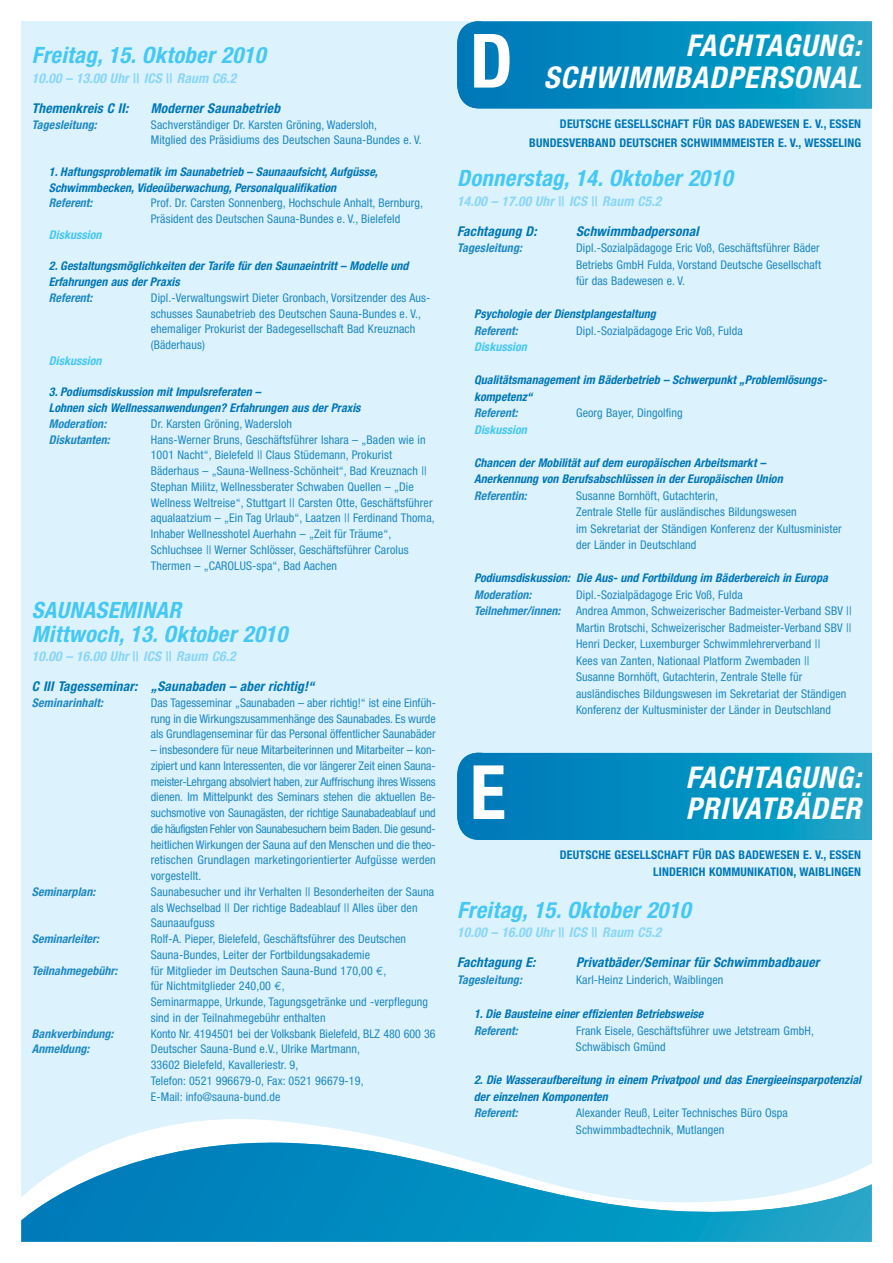
<style>
.page{position:relative;width:893px;height:1263px;background:#fff}
.page>*{position:absolute;margin:0;border:0;box-sizing:border-box;transform-origin:0 0}
.t1{font:700 condensed 75px "Helvetica Neue";color:#fff}
.t2{font:italic 700 condensed 30px/31.5px "Helvetica Neue";letter-spacing:.03em;color:#fff;text-align:right}
.t3{font:italic 700 condensed 22.5px/24px "Helvetica Neue";letter-spacing:.015em;color:#44c8f5}
.t4{font:italic 700 condensed 13.5px "Helvetica Neue";letter-spacing:.01em;color:#0077b8}
.t5{font:italic 700 condensed 13.5px "Helvetica Neue";color:#88d6f8}
.t6{font:condensed 12px/15.8px "Helvetica Neue";letter-spacing:.01em;color:#1e89c3}
.t7{font:italic 700 condensed 12px/16.5px "Helvetica Neue";letter-spacing:.005em;color:#0077b8}
.t8{font:italic 700 condensed 12px "Helvetica Neue";color:#1e89c3}
.t9{font:700 condensed 12px/19.5px "Helvetica Neue";letter-spacing:.015em;color:#0077b8;text-align:right}
.t10{font:italic 700 condensed 12px "Helvetica Neue";letter-spacing:.005em;color:#44c8f5}
.s1{font-style:normal;font-stretch:normal}
.s2{font-family:"Euro Mono";font-stretch:normal}
.s3{font-weight:700;font-style:italic}
</style>
<div class="page">
<div style="left:21px;top:21px;width:851px;height:1221px;background:#dcf2fd"></div>
<svg style="left:457px;top:21px;width:415px;height:87px;background:#078ec0"></svg>
<svg style="left:457px;top:752px;width:415px;height:88px;background:#088fc1"></svg>
<svg style="left:119px;top:1119px;width:274px;height:21px;fill:#fff"></svg>
<svg style="left:21px;top:1140px;width:851px;height:102px"></svg>
<h3 class="t3" style="left:32px;top:45px;width:239px">Freitag, 15. Oktober 2010</h3>
<p class="t5" style="left:32px;top:73px;width:208px">10.00 – 13.00 Uhr <span class="s1">| |</span> ICS <span class="s1">| |</span> Raum C6.2</p>
<p class="t4" style="left:32px;top:103px;width:101px">Themenkreis C II:</p>
<p class="t4" style="left:151px;top:103px;width:133px">Moderner Saunabetrieb</p>
<p class="t8" style="left:32px;top:120px;width:69px">Tagesleitung:</p>
<p class="t6" style="left:151px;top:117px;width:272px">Sachverständiger Dr. Karsten Gröning, Wadersloh,<br>Mitglied des Präsidiums des Deutschen Sauna-Bundes e. V.</p>
<p class="t7" style="left:49px;top:165px;width:333px;line-height:15.8px">1.Haftungsproblematik im Saunabetrieb – Saunaaufsicht,Aufgüsse,<br>Schwimmbecken,Videoüberwachung,Personalqualifikation</p>
<p class="t8" style="left:49px;top:199px;width:47px">Referent:</p>
<p class="t6" style="left:151px;top:196px;width:274px">Prof. Dr. Carsten Sonnenberg, Hochschule Anhalt, Bernburg,<br>Präsident des Deutschen Sauna-Bundes e. V., Bielefeld</p>
<p class="t10" style="left:49px;top:230px;width:56px">Diskussion</p>
<p class="t7" style="left:49px;top:259px;width:364px;line-height:15.8px">2.Gestaltungsmöglichkeiten der Tarife für den Saunaeintritt – Modelle und<br>Erfahrungen aus der Praxis</p>
<p class="t8" style="left:49px;top:293px;width:47px">Referent:</p>
<p class="t6" style="left:151px;top:291px;width:281px">Dipl.-Verwaltungswirt Dieter Gronbach, Vorsitzender des Aus - schusses Saunabetrieb des Deutschen Sauna-Bundes e. V., ehemaliger Prokurist der Badegesellschaft Bad Kreuznach (Bäderhaus)</p>
<p class="t10" style="left:49px;top:356px;width:56px">Diskussion</p>
<p class="t7" style="left:49px;top:385px;width:316px;line-height:15.8px">3.Podiumsdiskussion mit Impulsreferaten –<br>Lohnen sich Wellnessanwendungen? Erfahrungen aus der Praxis</p>
<p class="t8" style="left:49px;top:419px;width:61px">Moderation:</p>
<p class="t6" style="left:151px;top:417px;width:143px">Dr. Karsten Gröning, Wadersloh</p>
<p class="t8" style="left:49px;top:435px;width:64px">Diskutanten:</p>
<p class="t6" style="left:151px;top:432px;width:285px">Hans-Werner Bruns, Geschäftsführer Ishara – „Baden wie in 1001 Nacht“, Bielefeld || Claus Stüdemann, Prokurist Bäderhaus – „Sauna-Wellness-Schönheit“, Bad Kreuznach || Stephan Militz, Wellnessberater Schwaben Quellen – „Die Wellness Weltreise“, Stuttgart || Carsten Otte, Geschäfts führer aqualaatzium – „Ein Tag Urlaub“, Laatzen || Ferdinand Thoma, Inhaber Wellnesshotel Auerhahn – „Zeit für Träume“, Schluchsee || Werner Schlösser, Geschäftsführer Carolus Thermen – „CAROLUS-spa“, Bad Aachen</p>
<h3 class="t3" style="left:32px;top:600px;width:261px">SAUNASEMINAR<br>Mittwoch, 13. Oktober 2010</h3>
<p class="t5" style="left:32px;top:651px;width:208px">10.00 – 16.00 Uhr <span class="s1">| |</span> ICS <span class="s1">| |</span> Raum C6.2</p>
<p class="t4" style="left:32px;top:681px;width:287px">C III Tagesseminar: „Saunabaden – aber richtig!“</p>
<p class="t8" style="left:32px;top:698px;width:75px">Seminarinhalt:</p>
<p class="t6" style="left:151px;top:696px;width:287px;text-align:justify">Das Tagesseminar „Saunabaden – aber richtig!“ ist eine Ein füh - rung in die Wirkungszusammenhänge des Saunabades. Es wurde als Grundlagenseminar für das Personal öffentlicher Saunabäder</p>
<p class="t6" style="left:151px;top:743px;width:287px;text-align:justify">– insbesondere für neue Mitarbeiterinnen und Mitarbeiter – kon&shy;zipiert und kann Interessenten, die vor längerer Zeit einen Sauna - meister-Lehrgang absolviert haben, zur Auffrischung ihres Wissens dienen. Im Mittelpunkt des Seminars stehen die aktuellen Be - suchs mo tive von Saunagästen, der richtige Saunabadeablauf und die häufigsten Fehler von Saunabesuchern beim Baden. Die gesund - heitlichen Wirkungen der Sauna auf den Menschen und die theo&shy;retischen Grundlagen marketingorientierter Aufgüsse werden vorgestellt.</p>
<p class="t8" style="left:32px;top:887px;width:67px">Seminarplan:</p>
<p class="t6" style="left:151px;top:885px;width:285px">Saunabesucher und ihr Verhalten || Besonderheiten der Sauna als Wechselbad || Der richtige Badeablauf || Alles über den<br>Saunaaufguss</p>
<p class="t8" style="left:32px;top:935px;width:71px">Seminarleiter:</p>
<p class="t6" style="left:151px;top:932px;width:257px">Rolf-A. Pieper, Bielefeld, Geschäftsführer des Deutschen<br>Sauna-Bundes, Leiter der Fortbildungsakademie</p>
<p class="t8" style="left:32px;top:966px;width:89px">Teilnahmegebühr:</p>
<p class="t6" style="left:151px;top:963px;width:279px">für Mitglieder im Deutschen Sauna-Bund 170,00 <span class="s2">€</span>,<br>für Nichtmitglieder 240,00 <span class="s2">€</span>,<br>Seminarmappe, Urkunde, Tagungsgetränke und -verpflegung sind in der Teilnahmegebühr enthalten</p>
<p class="t8" style="left:32px;top:1029px;width:85px">Bankverbindung:</p>
<p class="t6" style="left:151px;top:1026px;width:286px">Konto Nr. 4194501 bei der Volksbank Bielefeld, BLZ 480 600 36</p>
<p class="t8" style="left:32px;top:1045px;width:61px">Anmeldung:</p>
<p class="t6" style="left:151px;top:1042px;width:214px">Deutscher Sauna-Bund e.V., Ulrike Martmann, 33602 Bielefeld, Kavalleriestr. 9,<br>Telefon: 0521 996679-0, Fax: 0521 96679-19, E-Mail: info@sauna-bund.de</p>
<h1 class="t1" style="left:470px;top:34px;width:45px">D</h1>
<h2 class="t2" style="left:544px;top:32px;width:324px">FACHTAGUNG:<br>SCHWIMMBADPERSONAL</h2>
<p class="t9" style="left:529px;top:115px;width:333px">DEUTSCHE GESELLSCHAFT FÜR DAS BADEWESEN E. V., ESSEN<br>BUNDESVERBAND DEUTSCHER SCHWIMMMEISTER E. V., WESSELING</p>
<h3 class="t3" style="left:457px;top:168px;width:281px">Donnerstag, 14. Oktober 2010</h3>
<p class="t5" style="left:457px;top:196px;width:208px">14.00 – 17.00 Uhr <span class="s1">| |</span> ICS <span class="s1">| |</span> Raum C5.2</p>
<p class="t4" style="left:457px;top:226px;width:84px">Fachtagung D:</p>
<p class="t4" style="left:576px;top:226px;width:127px">Schwimmbadpersonal</p>
<p class="t8" style="left:457px;top:244px;width:69px">Tagesleitung:</p>
<p class="t6" style="left:576px;top:241px;width:247px;line-height:16.5px;text-align:justify">Dipl.-Sozialpädagoge Eric Voß, Geschäftsführer Bäder Betriebs GmbH Fulda, Vorstand Deutsche Gesellschaft für das Badewesen e. V.</p>
<p class="t7" style="left:474px;top:307px;width:185px">Psychologie der Dienstplangestaltung</p>
<p class="t8" style="left:474px;top:326px;width:47px">Referent:</p>
<p class="t6" style="left:576px;top:324px;width:168px">Dipl.-Sozialpädagoge Eric Voß, Fulda</p>
<p class="t10" style="left:474px;top:343px;width:56px">Diskussion</p>
<p class="t7" style="left:474px;top:373px;width:356px">Qualitätsmanagement im Bäderbetrieb – Schwerpunkt „Problem lösungs - kompetenz“</p>
<p class="t8" style="left:474px;top:409px;width:47px">Referent:</p>
<p class="t6" style="left:576px;top:406px;width:108px">Georg Bayer, Dingolfing</p>
<p class="t10" style="left:474px;top:425px;width:56px">Diskussion</p>
<p class="t7" style="left:474px;top:455px;width:312px">Chancen der Mobilität auf dem europäischen Arbeitsmarkt –<br>Anerkennung von Berufsabschlüssen in der Europäischen Union</p>
<p class="t8" style="left:474px;top:491px;width:56px">Referentin:</p>
<p class="t6" style="left:576px;top:488px;width:267px;line-height:16.5px">Susanne Bornhöft, Gutachterin,<br>Zentrale Stelle für auslän disches Bildungswesen<br>im Sekretariat der Ständigen Konferenz der Kultusminister der Länder in Deutschland</p>
<p class="t7" style="left:474px;top:571px;width:358px">Podiumsdiskussion: Die Aus- und Fortbildung im Bäderbereich in Europa</p>
<p class="t8" style="left:474px;top:590px;width:61px">Moderation:</p>
<p class="t6" style="left:576px;top:588px;width:168px">Dipl.-Sozialpädagoge Eric Voß, Fulda</p>
<p class="t6" style="left:474px;top:604px;width:379px"><span class="s3">Teilnehmer/innen:</span> Andrea Ammon, Schweizerischer Badmeister-Verband SBV ||</p>
<p class="t6" style="left:576px;top:621px;width:277px">Martin Brotschi, Schweizerischer Badmeister-Verband SBV ||</p>
<p class="t6" style="left:576px;top:637px;width:246px">Henri Decker, Luxemburger Schwimmlehrerverband ||</p>
<p class="t6" style="left:576px;top:654px;width:235px">Kees van Zanten, Nationaal Platform Zwembaden ||</p>
<p class="t6" style="left:576px;top:670px;width:228px">Susanne Bornhöft, Gutachterin, Zentrale Stelle für</p>
<p class="t6" style="left:576px;top:687px;width:272px">auslän disches Bildungswesen im Sekretariat der Ständigen</p>
<p class="t6" style="left:576px;top:703px;width:256px">Konferenz der Kultusminister der Länder in Deutschland</p>
<h1 class="t1" style="left:470px;top:765px;width:38px">E</h1>
<h2 class="t2" style="left:686px;top:764px;width:182px;text-align:left">FACHTAGUNG:<br>PRIVATBÄDER</h2>
<p class="t9" style="left:560px;top:847px;width:303px;line-height:16.5px">DEUTSCHE GESELLSCHAFT FÜR DAS BADEWESEN E. V., ESSEN<br>LINDERICH KOMMUNIKATION, WAIBLINGEN</p>
<h3 class="t3" style="left:457px;top:899px;width:239px">Freitag, 15. Oktober 2010</h3>
<p class="t5" style="left:457px;top:927px;width:208px">10.00 – 16.00 Uhr <span class="s1">| |</span> ICS <span class="s1">| |</span> Raum C5.2</p>
<p class="t4" style="left:457px;top:957px;width:82px">Fachtagung E:</p>
<p class="t4" style="left:576px;top:957px;width:247px">Privatbäder/Seminar für Schwimmbadbauer</p>
<p class="t8" style="left:457px;top:975px;width:69px">Tagesleitung:</p>
<p class="t6" style="left:576px;top:972px;width:149px">Karl-Heinz Linderich, Waiblingen</p>
<p class="t7" style="left:474px;top:1007px;width:233px">1.Die Bausteine einer effizienten Betriebsweise</p>
<p class="t8" style="left:474px;top:1026px;width:47px">Referent:</p>
<p class="t6" style="left:576px;top:1023px;width:240px;line-height:16.5px">Frank Eisele, Geschäftsführer uwe Jetstream GmbH,<br>Schwäbisch Gmünd</p>
<p class="t7" style="left:474px;top:1073px;width:391px">2. Die Wasseraufbereitung in einem Privatpool und das Energieeinsparpotenzial der einzelnen Komponenten</p>
<p class="t8" style="left:474px;top:1108px;width:47px">Referent:</p>
<p class="t6" style="left:576px;top:1106px;width:213px;line-height:16.5px">Alexander Reuß, Leiter Technisches Büro Ospa<br>Schwimmbadtechnik, Mutlangen</p>
</div>
